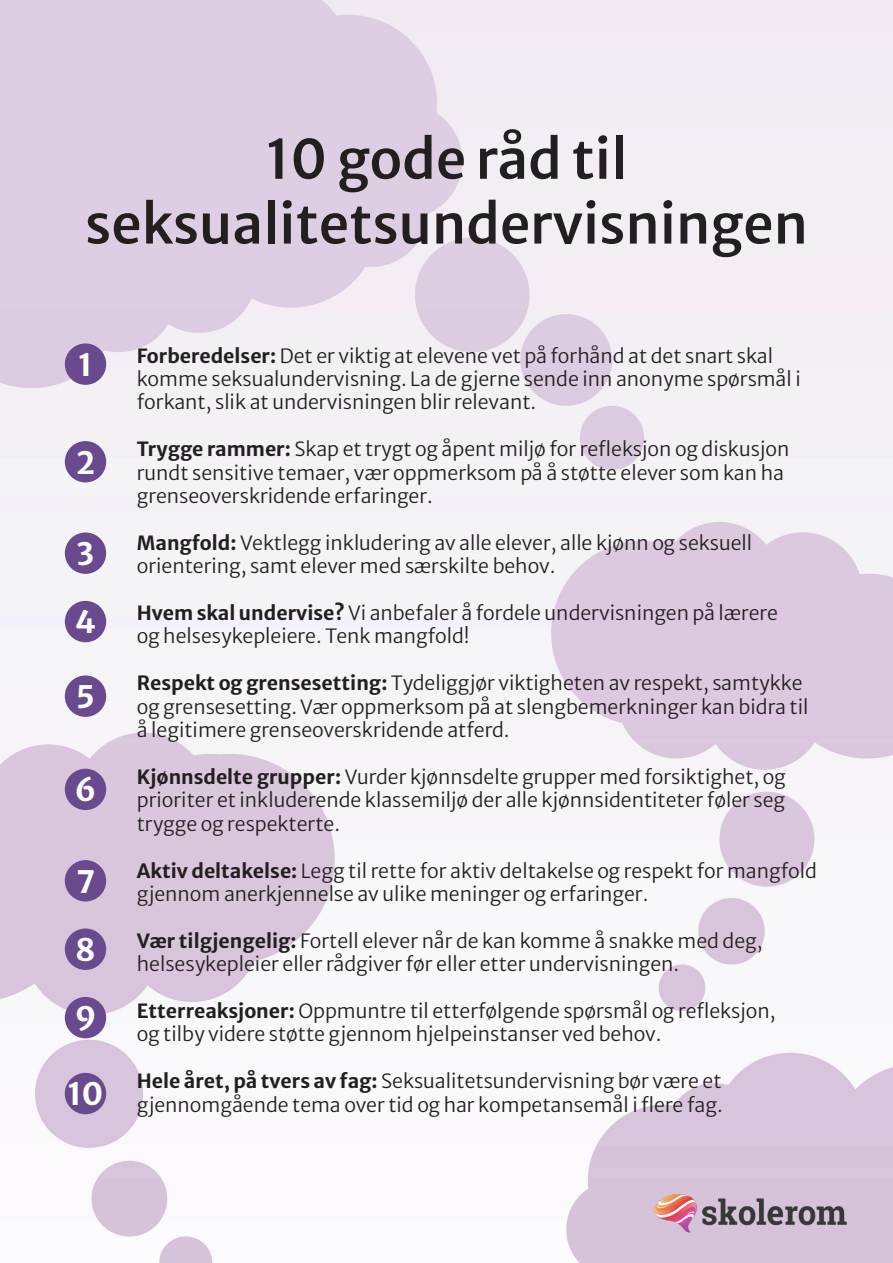
<style>
.page{position:relative;width:893px;height:1263px;background:#fff}
.page>*{position:absolute;margin:0;border:0;box-sizing:border-box;transform-origin:0 0}
.t1{font:500 54px/64.8px "Merriweather Sans";color:#231f20;text-align:center}
.t2{font:700 30.9px "Merriweather Sans";color:#fff}
.t3{font:19.5px/23.4px "Merriweather Sans";color:#231f20}
.s1{font-weight:700}
</style>
<div class="page">
<img style="left:0;top:0;width:893px;height:1263px">
<div style="left:65px;top:343px;width:41px;height:42px;background:#694a8f;border-radius:50%"></div>
<div style="left:65px;top:441px;width:41px;height:41px;background:#694a8f;border-radius:50%"></div>
<div style="left:65px;top:532px;width:41px;height:42px;background:#694a8f;border-radius:50%"></div>
<div style="left:65px;top:601px;width:41px;height:41px;background:#694a8f;border-radius:50%"></div>
<div style="left:65px;top:675px;width:41px;height:42px;background:#694a8f;border-radius:50%"></div>
<div style="left:65px;top:769px;width:41px;height:41px;background:#694a8f;border-radius:50%"></div>
<div style="left:65px;top:860px;width:41px;height:41px;background:#694a8f;border-radius:50%"></div>
<div style="left:65px;top:928px;width:41px;height:42px;background:#694a8f;border-radius:50%"></div>
<div style="left:65px;top:997px;width:41px;height:41px;background:#694a8f;border-radius:50%"></div>
<div style="left:65px;top:1073px;width:41px;height:41px;background:#694a8f;border-radius:50%"></div>
<img style="left:654px;top:1195px;width:192px;height:39px">
<p class="t1" style="left:85px;top:121px;width:724px">10 gode råd til seksualitetsundervisningen</p>
<p class="t2" style="left:78px;top:337px;width:16px">1</p>
<p class="t2" style="left:76px;top:434px;width:20px">2</p>
<p class="t2" style="left:77px;top:526px;width:19px">3</p>
<p class="t2" style="left:75px;top:594px;width:23px">4</p>
<p class="t2" style="left:76px;top:669px;width:21px">5</p>
<p class="t2" style="left:75px;top:762px;width:23px">6</p>
<p class="t2" style="left:76px;top:853px;width:21px">7</p>
<p class="t2" style="left:75px;top:922px;width:22px">8</p>
<p class="t2" style="left:75px;top:990px;width:23px">9</p>
<p class="t2" style="left:68px;top:1066px;width:37px">10</p>
<p class="t3" style="left:137px;top:342px;width:665px"><span class="s1">Forberedelser:</span> Det er viktig at elevene vet på forhånd at det snart skal komme seksualundervisning. La de gjerne sende inn anonyme spørsmål i forkant, slik at undervisningen blir relevant.</p>
<p class="t3" style="left:137px;top:435px;width:654px"><span class="s1">Trygge rammer:</span> Skap et trygt og åpent miljø for refleksjon og diskusjon rundt sensitive temaer, vær oppmerksom på å støtte elever som kan ha grenseoverskridende erfaringer.</p>
<p class="t3" style="left:137px;top:529px;width:617px"><span class="s1">Mangfold:</span> Vektlegg inkludering av alle elever, alle kjønn og seksuell orientering, samt elever med særskilte behov.</p>
<p class="t3" style="left:137px;top:599px;width:643px"><span class="s1">Hvem skal undervise?</span> Vi anbefaler å fordele undervisningen på lærere og helsesykepleiere. Tenk mangfold!</p>
<p class="t3" style="left:137px;top:669px;width:673px"><span class="s1">Respekt og grensesetting:</span> Tydeliggjør viktigheten av respekt, samtykke og grensesetting. Vær oppmerksom på at slengbemerkninger kan bidra til å legitimere grenseoverskridende atferd.</p>
<p class="t3" style="left:137px;top:763px;width:650px;text-align:justify"><span class="s1">Kjønnsdelte grupper:</span> Vurder kjønnsdelte grupper med forsiktighet, og prioriter et inkluderende klassemiljø der alle kjønnsidentiteter føler seg trygge og respekterte.</p>
<p class="t3" style="left:137px;top:856px;width:682px"><span class="s1">Aktiv deltakelse:</span> Legg til rette for aktiv deltakelse og respekt for mangfold gjennom anerkjennelse av ulike meninger og erfaringer.</p>
<p class="t3" style="left:137px;top:927px;width:627px"><span class="s1">Vær tilgjengelig:</span> Fortell elever når de kan komme å snakke med deg, helsesykepleier eller rådgiver før eller etter undervisningen.</p>
<p class="t3" style="left:137px;top:997px;width:640px"><span class="s1">Etterreaksjoner:</span> Oppmuntre til etterfølgende spørsmål og refleksjon, og tilby videre støtte gjennom hjelpeinstanser ved behov.</p>
<p class="t3" style="left:137px;top:1067px;width:587px"><span class="s1">Hele året, på tvers av fag:</span> Seksualitetsundervisning bør være et gjennomgående tema over tid og har kompetansemål i flere fag.</p>
</div>
